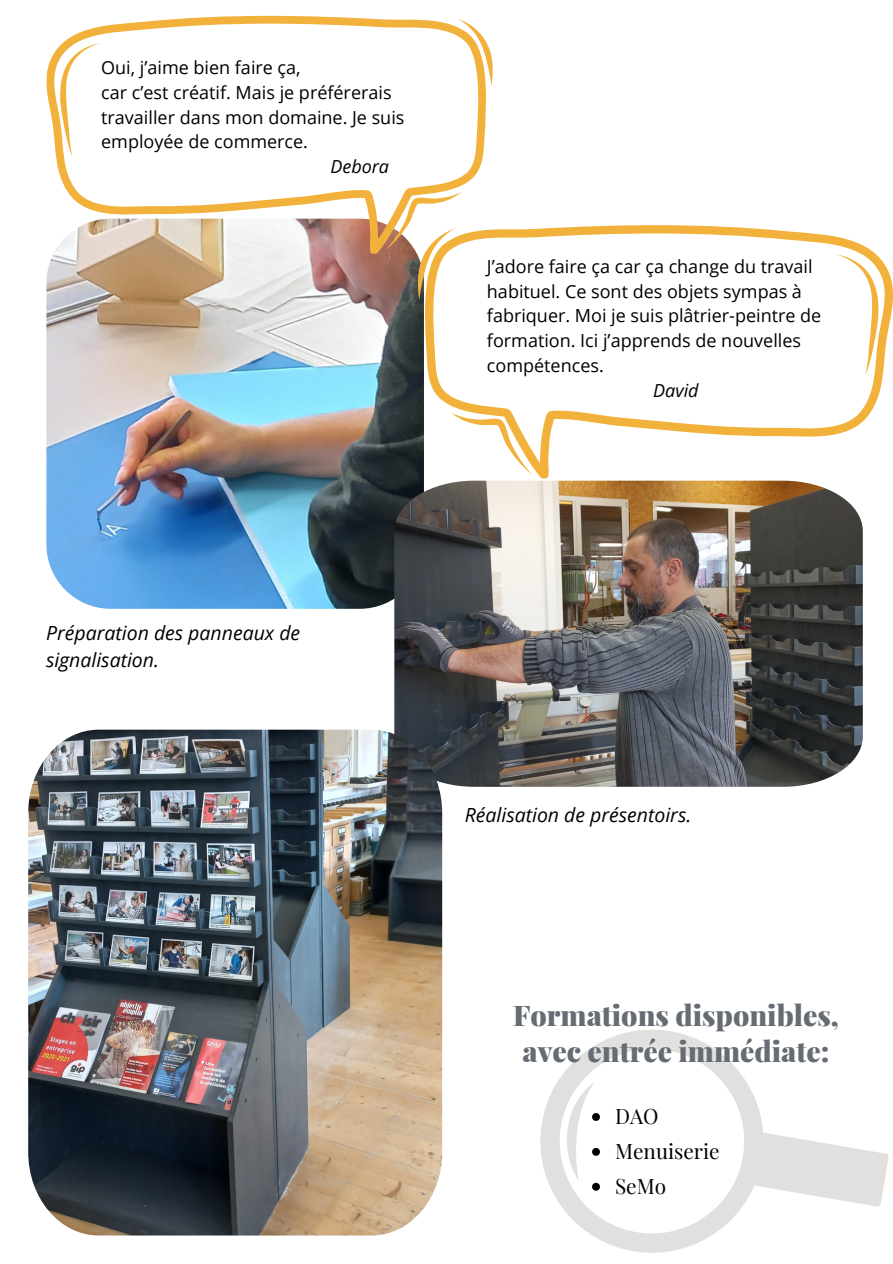
<style>
.page{position:relative;width:893px;height:1264px;background:#fff}
.page>*{position:absolute;margin:0;border:0;box-sizing:border-box;transform-origin:0 0}
.t1{font:900 28.5px/36px "Playfair Display";color:#666c73;text-align:center}
.t2{font:20.7px "Playfair Display";color:#000}
.t3{font:italic 19.5px/27px "Open Sans";color:#000}
.t4{font:18px/24.8px "Open Sans";color:#000}
.t5{font:italic 18px "Open Sans";color:#000}
</style>
<div class="page">
<svg style="left:552px;top:1029px;width:211px;height:224px"></svg>
<svg style="left:740px;top:1130px;width:149px;height:77px"></svg>
<img style="left:46px;top:219px;width:378px;height:390px;border-radius:64px">
<svg style="left:540px;top:1075px;width:96px;height:115px"></svg>
<svg style="left:46px;top:16px;width:441px;height:239px"></svg>
<svg style="left:60px;top:44px;width:40px;height:113px"></svg>
<svg style="left:458px;top:19px;width:34px;height:67px"></svg>
<svg style="left:423px;top:225px;width:469px;height:255px"></svg>
<svg style="left:835px;top:255px;width:43px;height:120px"></svg>
<svg style="left:385px;top:192px;width:77px;height:108px"></svg>
<svg style="left:450px;top:412px;width:82px;height:63px"></svg>
<img style="left:394px;top:480px;width:468px;height:306px">
<img style="left:28px;top:729px;width:414px;height:506px">
<h2 class="t4" style="left:101px;top:55px;width:201px">Oui, j’aime bien faire ça,</h2>
<h2 class="t4" style="left:101px;top:79px;width:305px">car c’est créatif. Mais je préférerais travailler dans mon domaine. Je suis employée de commerce.</h2>
<p class="t5" style="left:330px;top:154px;width:60px">Debora</p>
<p class="t4" style="left:487px;top:253px;width:336px">J’adore faire ça car ça change du travail habituel. Ce sont des objets sympas à fabriquer. Moi je suis plâtrier-peintre de formation. Ici j’apprends de nouvelles compétences.</p>
<p class="t5" style="left:653px;top:377px;width:47px">David</p>
<p class="t3" style="left:46px;top:619px;width:256px">Préparation des panneaux de signalisation.</p>
<h1 class="t3" style="left:464px;top:800px;width:228px">Réalisation de présentoirs.</h1>
<p class="t1" style="left:513px;top:996px;width:327px">Formations disponibles, avec entrée immédiate:</p>
<p class="t2" style="left:615px;top:1101px;width:45px">DAO</p>
<p class="t2" style="left:615px;top:1136px;width:106px">Menuiserie</p>
<p class="t2" style="left:615px;top:1171px;width:53px">SeMo</p>
</div>
